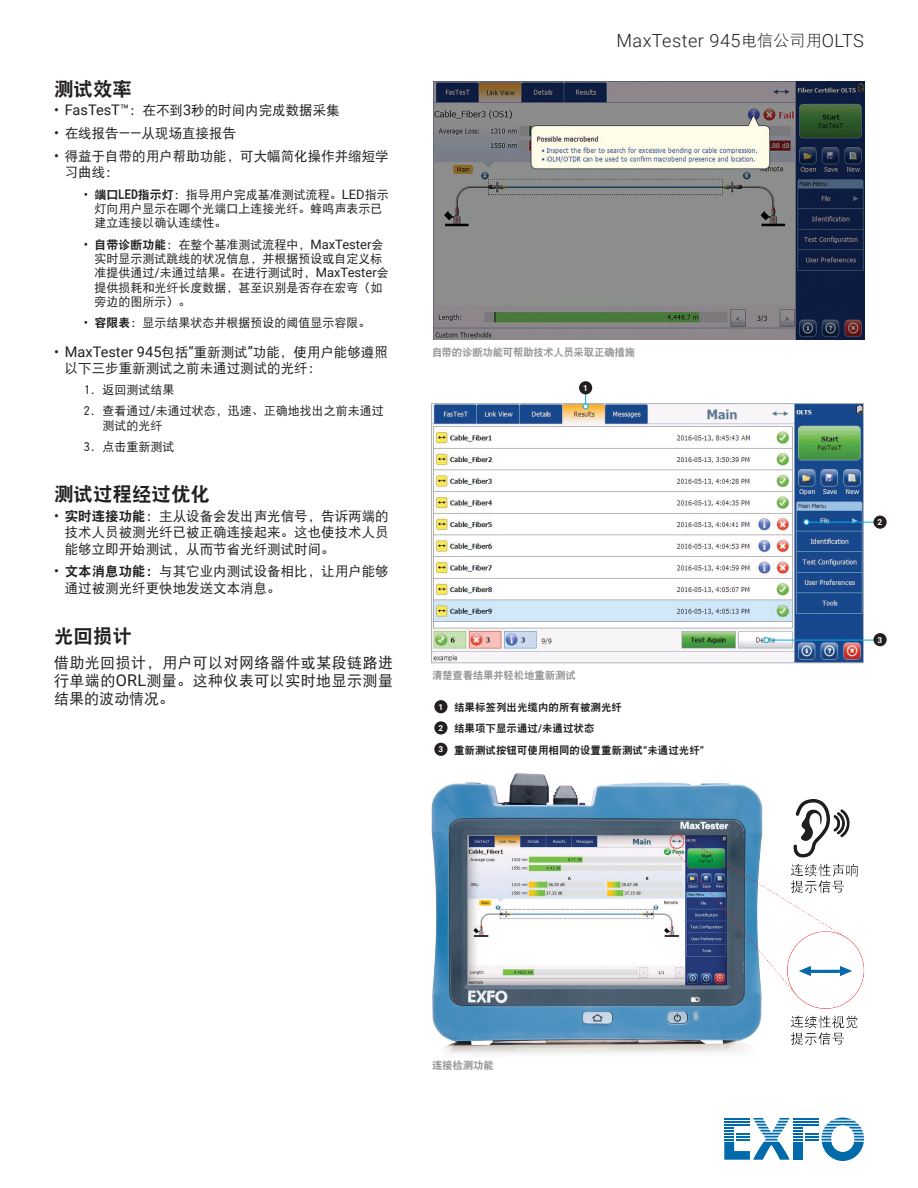
<style>
.page{position:relative;width:918px;height:1188px;background:#fff}
.page>*{position:absolute;margin:0;border:0;box-sizing:border-box;transform-origin:0 0}
.Sous-titre_1{font:19.5px "DF Hei W9";color:#231f20}
.t1{font:300 18.15px "Roboto";letter-spacing:.025em;color:#231f20}
.Texte{font:15px/18px "DF Hei W5";letter-spacing:.03em;color:#231f20;text-align:justify}
.t2{font:13.5px/16.2px "DF Hei W5";color:#231f20}
.t3{font:12px/14.4px "DF Hei W5";color:#231f20}
.Légende_produit{font:10.5px "DF Hei W9";color:#231f20}
.Légende_photo{font:10.5px "DF Hei W9";letter-spacing:-.025em;color:#949698}
.Numbering_product{font:700 8.25px "Roboto";color:#fff}
.s1{font-family:"Roboto";font-size:14.55px}
.s2{font-family:"Roboto";font-size:12.9px}
.s3{font-family:"DF Hei W9"}
.s4{font-family:"DF Hei W9";font-size:12.9px}
.s5{font-family:"Roboto";font-size:16.2px}
.s6{font-family:"DF Hei W3";font-weight:400;font-size:15.75px}
.s7{font-family:"Roboto";font-weight:700}
</style>
<div class="page">
<svg style="left:724px;top:1118px;width:140px;height:43px"></svg>
<hr style="left:724px;top:1124px;width:26px;height:2px;background:#006aab">
<img style="left:431px;top:773px;width:434px;height:281px">
<img style="left:434px;top:81px;width:430px;height:258px">
<img style="left:433px;top:405px;width:429px;height:256px">
<div style="left:431px;top:403px;width:433px;height:260px;border:1px solid #b2b4b6"></div>
<hr style="left:808px;top:522px;width:68px;height:1px;background:#00aeef">
<svg style="left:804px;top:519px;width:5px;height:6px"></svg>
<hr style="left:768px;top:640px;width:108px;height:1px;background:#00aeef">
<svg style="left:764px;top:637px;width:5px;height:6px"></svg>
<svg style="left:583px;top:394px;width:5px;height:15px"></svg>
<div style="left:434px;top:700px;width:14px;height:13px;background:#231f20;border-radius:50%"></div>
<div style="left:434px;top:721px;width:14px;height:14px;background:#231f20;border-radius:50%"></div>
<div style="left:434px;top:743px;width:14px;height:13px;background:#231f20;border-radius:50%"></div>
<div style="left:579px;top:381px;width:13px;height:13px;background:#231f20;border-radius:50%"></div>
<div style="left:873px;top:516px;width:14px;height:13px;background:#231f20;border-radius:50%"></div>
<div style="left:873px;top:633px;width:14px;height:13px;background:#231f20;border-radius:50%"></div>
<p class="Sous-titre_1" style="left:54px;top:79px;width:79px">测试效率</p>
<p class="t2" style="left:54px;top:102px;width:287px"><span class="s1">• FasTesT™</span>：在不到<span class="s1">3</span>秒的时间内完成数据采集</p>
<p class="t2" style="left:54px;top:125px;width:184px"><span class="s1">•</span> 在线报告<span class="s1">——</span>从现场直接报告</p>
<p class="t2" style="left:65px;top:148px;width:326px;text-indent:-11px"><span class="s1">•</span> 得益于自带的用户帮助功能，可大幅简化操作并缩短学习曲线：</p>
<p class="t3" style="left:94px;top:187px;width:296px;text-indent:-11px"><span class="s2">•</span> <span class="s3">端口</span><span class="s4">LED</span><span class="s3">指示灯</span>：指导用户完成基准测试流程。<span class="s2">LED</span>指示灯向用户显示在哪个光端口上连接光纤。蜂鸣声表示已建立连接以确认连续性。</p>
<p class="t3" style="left:94px;top:237px;width:296px;text-indent:-11px"><span class="s2">•</span> <span class="s3">自带诊断功能</span>：在整个基准测试流程中，<span class="s2">MaxTester</span>会实时显示测试跳线的状况信息，并根据预设或自定义标准提供通过<span class="s2">/</span>未通过结果。在进行测试时，<span class="s2">MaxTester</span>会提供损耗和光纤长度数据，甚至识别是否存在宏弯（如旁边的图所示）。</p>
<p class="t3" style="left:84px;top:316px;width:288px"><span class="s2">•</span> <span class="s3">容限表</span>：显示结果状态并根据预设的阈值显示容限。</p>
<p class="t2" style="left:65px;top:344px;width:325px;text-indent:-11px"><span class="s1">• MaxTester 945</span>包括<span class="s1">“</span>重新测试<span class="s1">”</span>功能，使用户能够遵照以下三步重新测试之前未通过测试的光纤：</p>
<p class="t3" style="left:84px;top:383px;width:92px">1. 返回测试结果</p>
<p class="t3" style="left:103px;top:404px;width:283px;text-indent:-19px">2. 查看通过<span class="s2">/</span>未通过状态，迅速、正确地找出之前未通过测试的光纤</p>
<p class="t3" style="left:84px;top:440px;width:92px">3. 点击重新测试</p>
<p class="Sous-titre_1" style="left:54px;top:485px;width:157px">测试过程经过优化</p>
<p class="t2" style="left:65px;top:508px;width:326px;text-align:justify;text-indent:-11px"><span class="s1">•</span> <span class="s3">实时连接功能</span>：主从设备会发出声光信号，告诉两端的技术人员被测光纤已被正确连接起来。这也使技术人员能够立即开始测试，从而节省光纤测试时间。</p>
<p class="t2" style="left:65px;top:564px;width:326px;text-indent:-11px"><span class="s1">•</span> <span class="s3">文本消息功能：</span>与其它业内测试设备相比，让用户能够通过被测光纤更快地发送文本消息。</p>
<p class="Sous-titre_1" style="left:54px;top:626px;width:79px">光回损计</p>
<p class="Texte" style="left:54px;top:654px;width:341px">借助光回损计，用户可以对网络器件或某段链路进行单端的<span class="s5">ORL</span>测量。这种仪表可以实时地显示测量结果的波动情况。</p>
<h2 class="t1" style="left:616px;top:28px;width:249px">MaxTester 945<span class="s6">电信公司用</span>OLTS</h2>
<p class="Légende_photo" style="left:432px;top:347px;width:205px">自带的诊断功能可帮助技术人员采取正确措施</p>
<p class="Numbering_product" style="left:583px;top:382px;width:6px">1</p>
<p class="Légende_photo" style="left:432px;top:670px;width:145px">清楚查看结果并轻松地重新测试</p>
<p class="Numbering_product" style="left:438px;top:701px;width:6px">1</p>
<p class="Légende_produit" style="left:454px;top:702px;width:169px">结果标签列出光缆内的所有被测光纤</p>
<p class="Numbering_product" style="left:438px;top:722px;width:6px">2</p>
<p class="Légende_produit" style="left:454px;top:723px;width:142px">结果项下显示通过<span class="s7">/</span>未通过状态</p>
<p class="Numbering_product" style="left:438px;top:744px;width:6px">3</p>
<p class="Légende_produit" style="left:454px;top:745px;width:252px">重新测试按钮可使用相同的设置重新测试<span class="s7">“</span>未通过光纤<span class="s7">”</span></p>
<p class="Numbering_product" style="left:878px;top:516px;width:6px">2</p>
<p class="Numbering_product" style="left:878px;top:634px;width:6px">3</p>
<p class="Légende_photo" style="left:432px;top:1060px;width:64px">连接检测功能</p>
</div>
